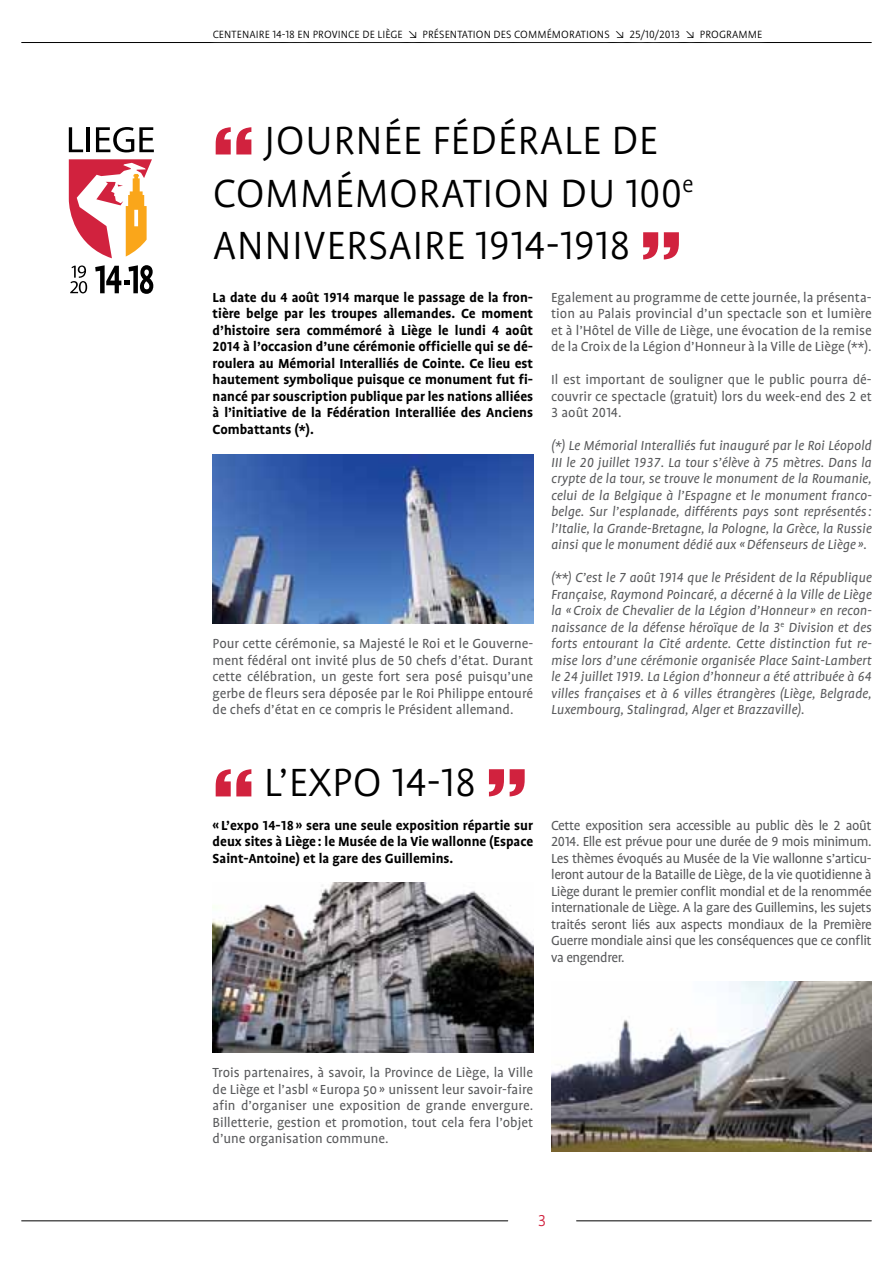
<style>
.page{position:relative;width:893px;height:1263px;background:#fff}
.page>*{position:absolute;margin:0;border:0;box-sizing:border-box;transform-origin:0 0}
.t1{font:300 45px/52.5px "Profile OT";letter-spacing:.01em;color:#000}
.t2{font:300 18px "Profile OT";color:#d1223e}
.t3{font:15px/16.5px "Profile OT";color:#58595b;text-align:justify}
.t4{font:italic 15px/16.5px "Profile OT";color:#58595b;text-align:justify}
.t5{font:700 15px/16.5px "Profile OT";color:#000;text-align:justify}
.t6{font:300 12px "Profile OT";letter-spacing:.01em;color:#000}
</style>
<div class="page">
<hr style="left:577px;top:1220px;width:294px;height:1px;background:#000">
<hr style="left:22px;top:42px;width:849px;height:1px;background:#000">
<svg style="left:69px;top:159px;width:83px;height:99px"></svg>
<svg style="left:69px;top:127px;width:14px;height:25px"></svg>
<hr style="left:87px;top:127px;width:3px;height:25px;background:#000">
<svg style="left:96px;top:127px;width:58px;height:25px"></svg>
<svg style="left:70px;top:265px;width:17px;height:28px"></svg>
<svg style="left:95px;top:265px;width:58px;height:29px"></svg>
<hr style="left:22px;top:1220px;width:486px;height:1px;background:#000">
<div style="left:206px;top:21px;width:563px;height:26px;background:#fff"></div>
<img style="left:213px;top:454px;width:320px;height:170px">
<img style="left:213px;top:883px;width:320px;height:170px">
<img style="left:551px;top:982px;width:321px;height:170px">
<p class="t6" style="left:213px;top:27px;width:551px">CENTENAIRE 14-18 EN PROVINCE DE LI ÈGE ↘ PRÉSENTATION DES COMMÉMORATIONS ↘ 25/10/2013 ↘ PROG RAMME</p>
<h1 class="t1" style="left:213px;top:115px;width:482px;text-indent:51px">JOURNÉE FÉDÉRALE DE<br>COMMÉMORATION DU 100<sup>E<br></sup>ANNIVERSAIRE 1914-1918</h1>
<p class="t5" style="left:213px;top:289px;width:322px">La date du 4 août 1914 marque le passage de la fron&shy;tière belge par les troupes allemandes. Ce moment d’histoire sera commémoré à Liège le lundi 4 août 2014 à l’occasion d’une cérémonie officielle qui se dé&shy;roulera au Mémorial Interalliés de Cointe. Ce lieu est hautement symbolique puisque ce monument fut fi&shy;nancé par souscription publique par les nations alliées à l’initiative de la Fédération Interalliée des Anciens Combattants (*).</p>
<p class="t3" style="left:551px;top:289px;width:322px">Egalement au programme de cette journée, la présenta&shy;tion au Palais provincial d’un spectacle son et lumière et à l’Hôtel de Ville de Liège, une évocation de la remise de la Croix de la Légion d’Honneur à la Ville de Liège (**).</p>
<p class="t3" style="left:551px;top:371px;width:322px">Il est important de souligner que le public pourra dé&shy;couvrir ce spectacle (gratuit) lors du week-end des 2 et 3 août 2014.</p>
<p class="t4" style="left:551px;top:437px;width:322px">(*) Le Mémorial Interalliés fut inauguré par le Roi Léopold III le 20 juillet 1937. La tour s’élève à 75 mètres. Dans la crypte de la tour, se trouve le monument de la Roumanie, celui de la Belgique à l’Espagne et le monument franco&shy;belge. Sur l’esplanade, différents pays sont représentés: l’Italie, la Grande-Bretagne, la Pologne, la Grèce, la Russie ainsi que le monument dédié aux «Défenseurs de Liège ».</p>
<p class="t4" style="left:551px;top:569px;width:322px">(**) C’est le 7 août 1914 que le Président de la République Française, Raymond Poincaré, a décerné à la Ville de Liège la « Croix de Chevalier de la Légion d’Honneur» en recon&shy;naissance de la défense héroïque de la 3<sup>e</sup> Division et des forts entourant la Cité ardente. Cette distinction fut re&shy;mise lors d’une cérémonie organisée Place Saint-Lambert le 24 juillet 1919. La Légion d’honneur a été attribuée à 64 villes françaises et à 6 villes étrangères (Liège, Belgrade, Luxembourg, Stalingrad, Alger et Brazzaville).</p>
<p class="t3" style="left:213px;top:635px;width:322px">Pour cette cérémonie, sa Majesté le Roi et le Gouverne&shy;ment fédéral ont invité plus de 50 chefs d’état. Durant cette célébration, un geste fort sera posé puisqu’une gerbe de fleurs sera déposée par le Roi Philippe entouré de chefs d’état en ce compris le Président allemand.</p>
<h1 class="t1" style="left:264px;top:757px;width:214px">L’EXPO 14-18</h1>
<p class="t5" style="left:213px;top:817px;width:322px">«L’expo 14-18 » sera une seule exposition répartie sur deux sites à Liège: le Musée de la Vie wallonne (Espace Saint-Antoine) et la gare des Guillemins.</p>
<p class="t3" style="left:551px;top:817px;width:322px">Cette exposition sera accessible au public dès le 2 août 2014. Elle est prévue pour une durée de 9 mois minimum.<br>Les thèmes évoqués au Musée de la Vie wallonne s’articu&shy;leront autour de la Bataille de Liège, de la vie quotidienne à Liège durant le premier conflit mondial et de la renommée internationale de Liège. A la gare des Guillemins, les sujets traités seront liés aux aspects mondiaux de la Première Guerre mondiale ainsi que les conséquences que ce conflit va engendrer.</p>
<p class="t3" style="left:213px;top:1064px;width:322px">Trois partenaires, à savoir, la Province de Liège, la Ville de Liège et l’asbl « Europa 50» unissent leur savoir-faire afin d’organiser une exposition de grande envergure.<br>Billetterie, gestion et promotion, tout cela fera l’objet d’une organisation commune.</p>
<p class="t2" style="left:538px;top:1210px;width:10px">3</p>
</div>
